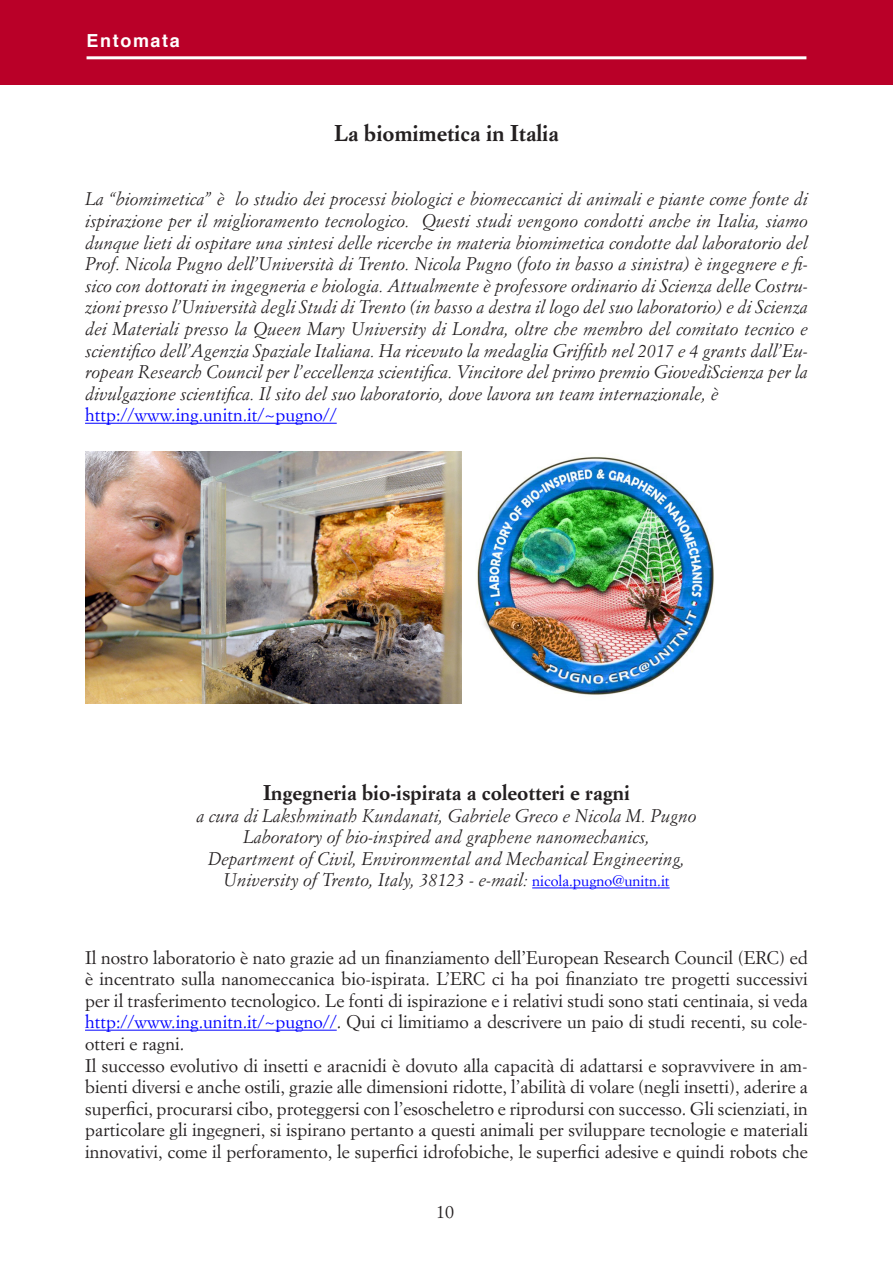
<style>
.page{position:relative;width:893px;height:1263px;background:#fff}
.page>*{position:absolute;margin:0;border:0;box-sizing:border-box;transform-origin:0 0}
.titolo{font:700 22.5px "Simoncini Garamond Std";color:#231f20}
.testo_base{font:700 21px "Simoncini Garamond Std";color:#231f20}
.testo_base-2{font:italic 18px/21.6px "Simoncini Garamond Std";color:#231f20;text-align:justify}
.testo_base-3{font:18px/21.6px "Simoncini Garamond Std";color:#231f20;text-align:justify}
.testo_base-4{font:18px "Simoncini Garamond Std";color:#00f}
.t1{font:700 18px "Helvetica";letter-spacing:.09em;color:#fff}
.s1{font-style:normal;font-size:15px;color:#00f}
.s2{color:#00f}
</style>
<div class="page">
<div style="left:0;top:0;width:893px;height:85px;background:#b90028"></div>
<hr style="left:87px;top:56px;width:719px;height:3px;background:#fff">
<hr style="left:85px;top:1030px;width:252px;height:1px;background:#00f">
<hr style="left:532px;top:887px;width:138px;height:1px;background:#00f">
<hr style="left:85px;top:423px;width:252px;height:1px;background:#00f">
<img style="left:85px;top:451px;width:377px;height:252px">
<img style="left:477px;top:456px;width:237px;height:239px">
<p class="t1" style="left:87px;top:26px;width:95px">Entomata</p>
<p class="titolo" style="left:334px;top:119px;width:226px">La biomimetica in Italia</p>
<p class="testo_base-2" style="left:85px;top:188px;width:724px">La “biomimetica” è lo studio dei processi biologici e biomeccanici di animali e piante come fonte di ispirazione per il miglioramento tecnologico. Questi studi vengono condotti anche in Italia, siamo dunque lieti di ospitare una sintesi delle ricerche in materia biomimetica condotte dal laboratorio del Prof. Nicola Pugno dell’Università di Trento. Nicola Pugno (foto in basso a sinistra) è ingegnere e fi&shy;sico con dottorati in ingegneria e biologia. Attualmente è professore ordinario di Scienza delle Costru&shy;zioni presso l’Università degli Studi di Trento (in basso a destra il logo del suo laboratorio) e di Scienza dei Materiali presso la Queen Mary University di Londra, oltre che membro del comitato tecnico e scientifico dell’Agenzia Spaziale Italiana. Ha ricevuto la medaglia Griffith nel 2017 e 4 grants dall’Eu&shy;ropean Research Council per l’eccellenza scientifica. Vincitore del primo premio GiovedìScienza per la divulgazione scientifica. Il sito del suo laboratorio, dove lavora un team internazionale, è</p>
<p class="testo_base-4" style="left:85px;top:404px;width:253px">http://www.ing.unitn.it/~pugno//</p>
<p class="testo_base" style="left:263px;top:779px;width:368px">Ingegneria bio-ispirata a coleotteri e ragni</p>
<p class="testo_base-2" style="left:196px;top:804px;width:502px">a cura di Lakshminath Kundanati, Gabriele Greco e Nicola M. Pugno</p>
<p class="testo_base-2" style="left:243px;top:826px;width:408px">Laboratory of bio-inspired and graphene nanomechanics,</p>
<p class="testo_base-2" style="left:208px;top:847px;width:478px">Department of Civil, Environmental and Mechanical Engineering,</p>
<p class="testo_base-2" style="left:223px;top:869px;width:448px">University of Trento, Italy, 38123 - e-mail: <span class="s1">nicola.pugno@unitn.it</span></p>
<p class="testo_base-3" style="left:85px;top:946px;width:724px">Il nostro laboratorio è nato grazie ad un finanziamento dell’European Research Council (ERC) ed è incentrato sulla nanomeccanica bio-ispirata. L’ERC ci ha poi finanziato tre progetti successivi per il trasferimento tecnologico. Le fonti di ispirazione e i relativi studi sono stati centinaia, si veda <span class="s2">http://www.ing.unitn.it/~pugno//</span>. Qui ci limitiamo a descrivere un paio di studi recenti, su cole&shy;otteri e ragni.</p>
<p class="testo_base-3" style="left:85px;top:1054px;width:724px">Il successo evolutivo di insetti e aracnidi è dovuto alla capacità di adattarsi e sopravvivere in am&shy;bienti diversi e anche ostili, grazie alle dimensioni ridotte, l’abilità di volare (negli insetti), aderire a superfici, procurarsi cibo, proteggersi con l’esoscheletro e riprodursi con successo. Gli scienziati, in particolare gli ingegneri, si ispirano pertanto a questi animali per sviluppare tecnologie e materiali innovativi, come il perforamento, le superfici idrofobiche, le superfici adesive e quindi robots che</p>
<p class="testo_base-3" style="left:436px;top:1200px;width:19px">10</p>
</div>
